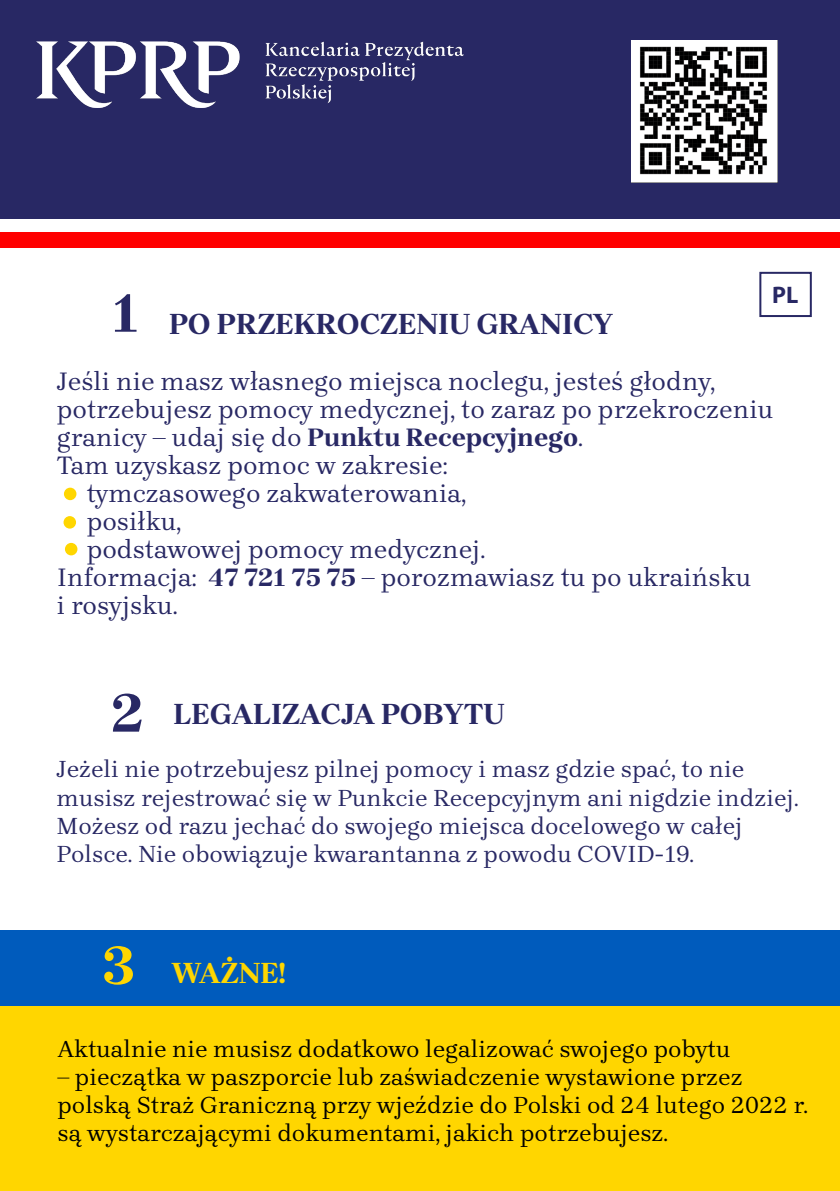
<style>
.page{position:relative;width:840px;height:1191px;background:#fff}
.page>*{position:absolute;margin:0;border:0;box-sizing:border-box;transform-origin:0 0}
.t1{font:700 56px "Brygada 1918";color:#282864}
.t2{font:700 56px "Brygada 1918";color:#ffd600}
.t3{font:700 30px "Brygada 1918";color:#282864}
.t4{font:700 30px "Brygada 1918";color:#ffd600}
.t5{font:26px "Brygada 1918";color:#282864}
.t6{font:24px/28px "Brygada 1918";color:#282864}
.t7{font:24px/28px "Brygada 1918";color:#000}
.s1{font-weight:700}
</style>
<div class="page">
<div style="left:0;top:0;width:839px;height:1191px;background:#282864"></div>
<div style="left:0;top:248px;width:839px;height:716px;background:#fff"></div>
<div style="left:0;top:930px;width:839px;height:261px;background:#ffd600"></div>
<div style="left:0;top:930px;width:839px;height:76px;background:#005bbc"></div>
<img style="left:631px;top:40px;width:146px;height:142px">
<div style="left:0;top:219px;width:839px;height:13px;background:#fff"></div>
<div style="left:0;top:232px;width:839px;height:16px;background:#f00"></div>
<div style="left:64px;top:487px;width:12px;height:13px;background:#ffd600;border-radius:50%"></div>
<div style="left:63px;top:516px;width:13px;height:12px;background:#ffd600;border-radius:50%"></div>
<div style="left:65px;top:543px;width:12px;height:12px;background:#ffd600;border-radius:50%"></div>
<img style="left:37px;top:41px;width:427px;height:67px">
<div style="left:759px;top:272px;width:52px;height:45px;border:2px solid #282864"></div>
<h1 class="t1" style="left:111px;top:281px;width:29px">1</h1>
<p class="t3" style="left:169px;top:307px;width:445px">PO PRZEKROCZENIU GRANICY</p>
<p class="t5" style="left:57px;top:366px;width:659px">Jeśli nie masz własnego miejsca noclegu, jesteś głodny,</p>
<p class="t5" style="left:57px;top:394px;width:717px">potrzebujesz pomocy medycznej, to zaraz po przekroczeniu</p>
<p class="t5" style="left:57px;top:422px;width:527px">granicy – udaj się do <span class="s1">Punktu Recepcyjnego</span>.</p>
<p class="t5" style="left:57px;top:450px;width:392px">Tam uzyskasz pomoc w zakresie:</p>
<p class="t5" style="left:87px;top:478px;width:381px">tymczasowego zakwaterowania,</p>
<p class="t5" style="left:87px;top:506px;width:96px">posiłku,</p>
<p class="t5" style="left:87px;top:534px;width:400px">podstawowej pomocy medycznej.</p>
<p class="t5" style="left:57px;top:562px;width:695px">Informacja: <span class="s1">47 721 75 75</span> – porozmawiasz tu po ukraińsku</p>
<p class="t5" style="left:57px;top:590px;width:122px">i rosyjsku.</p>
<h1 class="t1" style="left:111px;top:681px;width:33px">2</h1>
<p class="t3" style="left:173px;top:697px;width:332px">LEGALIZACJA POBYTU</p>
<p class="t6" style="left:56px;top:757px;width:743px">Jeżeli nie potrzebujesz pilnej pomocy i masz gdzie spać, to nie musisz rejestrować się w Punkcie Recepcyjnym ani nigdzie indziej.<br>Możesz od razu jechać do swojego miejsca docelowego w całej Polsce. Nie obowiązuje kwarantanna z powodu COVID-19.</p>
<h1 class="t2" style="left:101px;top:933px;width:36px">3</h1>
<p class="t4" style="left:171px;top:955px;width:116px">WAŻNE!</p>
<p class="t7" style="left:57px;top:1037px;width:674px">Aktualnie nie musisz dodatkowo legalizować swojego pobytu</p>
<p class="t7" style="left:57px;top:1065px;width:751px">– pieczątka w paszporcie lub zaświadczenie wystawione przez polską Straż Graniczną przy wjeździe do Polski od 24 lutego 2022 r. są wystarczającymi dokumentami, jakich potrzebujesz.</p>
</div>
